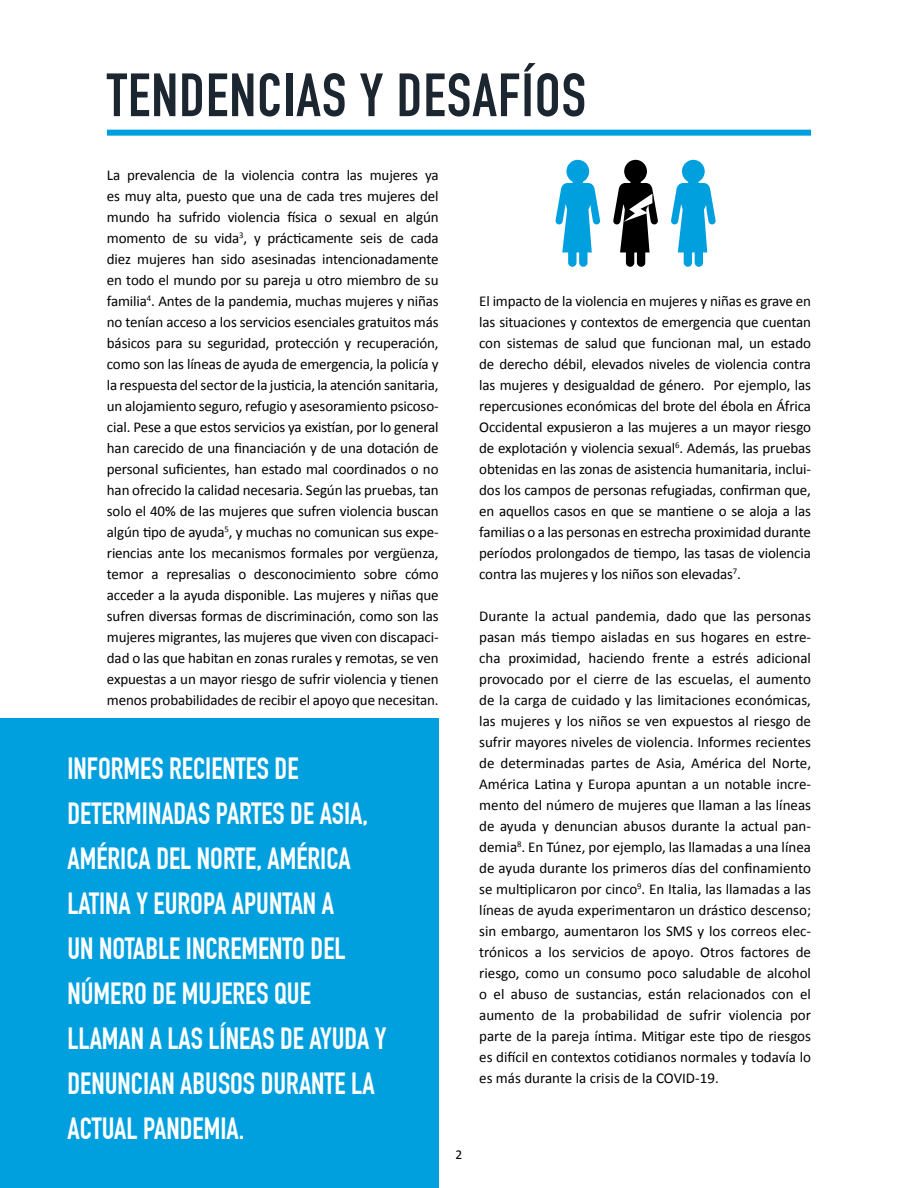
<style>
.page{position:relative;width:918px;height:1188px;background:#fff}
.page>*{position:absolute;margin:0;border:0;box-sizing:border-box;transform-origin:0 0}
.t1{font:700 60px "DIN Condensed";letter-spacing:.02em;color:#1b2630}
.t2{font:700 30px/45px "DIN Condensed";color:#fff}
.t3{font:15px/21px "Calibri";letter-spacing:-.01em;color:#000;text-align:justify}
.t4{font:13.5px "Calibri";color:#000}
</style>
<div class="page">
<div style="left:107px;top:130px;width:704px;height:6px;background:#00a0df"></div>
<div style="left:0;top:718px;width:439px;height:470px;background:#00a0df"></div>
<svg style="left:613px;top:160px;width:45px;height:107px"></svg>
<svg style="left:555px;top:160px;width:45px;height:107px"></svg>
<svg style="left:671px;top:160px;width:45px;height:107px"></svg>
<h1 class="t1" style="left:107px;top:60px;width:481px">TENDENCIAS Y DESAFÍOS</h1>
<p class="t3" style="left:107px;top:165px;width:333px">La prevalencia de la violencia contra las mujeres ya es muy alta, puesto que una de cada tres mujeres del mundo ha sufrido violencia física o sexual en algún momento de su vida<sup>3</sup>, y prácticamente seis de cada diez mujeres han sido asesinadas intencionadamente en todo el mundo por su pareja u otro miembro de su familia<sup>4</sup>. Antes de la pandemia, muchas mujeres y niñas no tenían acceso a los servicios esenciales gratuitos más básicos para su seguridad, protección y recuperación, como son las líneas de ayuda de emergencia, la policía y la respuesta del sector de la justicia, la atención sanitaria, un alojamiento seguro, refugio y asesoramiento psicoso&shy;cial. Pese a que estos servicios ya existían, por lo general han carecido de una financiación y de una dotación de personal suficientes, han estado mal coordinados o no han ofrecido la calidad necesaria. Según las pruebas, tan solo el 40% de las mujeres que sufren violencia buscan algún tipo de ayuda<sup>5</sup>, y muchas no comunican sus expe&shy;riencias ante los mecanismos formales por vergüenza, temor a represalias o desconocimiento sobre cómo acceder a la ayuda disponible. Las mujeres y niñas que sufren diversas formas de discriminación, como son las mujeres migrantes, las mujeres que viven con discapaci&shy;dad o las que habitan en zonas rurales y remotas, se ven expuestas a un mayor riesgo de sufrir violencia y tienen menos probabilidades de recibir el apoyo que necesitan.</p>
<h2 class="t2" style="left:68px;top:746px;width:320px">INFORMES RECIENTES DE<br>DETERMINADAS PARTES DE ASIA,<br>AMÉRICA DEL NORTE, AMÉRICA<br>LATINA Y EUROPA APUNTAN A<br>UN NOTABLE INCREMENTO DEL<br>NÚMERO DE MUJERES QUE<br>LLAMAN A LAS LÍNEAS DE AYUDA Y<br>DENUNCIAN ABUSOS DURANTE LA<br>ACTUAL PANDEMIA.</h2>
<p class="t3" style="left:479px;top:291px;width:333px">El impacto de la violencia en mujeres y niñas es grave en las situaciones y contextos de emergencia que cuentan con sistemas de salud que funcionan mal, un estado de derecho débil, elevados niveles de violencia contra las mujeres y desigualdad de género. Por ejemplo, las repercusiones económicas del brote del ébola en África Occidental expusieron a las mujeres a un mayor riesgo de explotación y violencia sexual<sup>6</sup>. Además, las pruebas obtenidas en las zonas de asistencia humanitaria, inclui&shy;dos los campos de personas refugiadas, confirman que, en aquellos casos en que se mantiene o se aloja a las familias o a las personas en estrecha proximidad durante períodos prolongados de tiempo, las tasas de violencia contra las mujeres y los niños son elevadas<sup>7</sup>.</p>
<p class="t3" style="left:479px;top:606px;width:333px">Durante la actual pandemia, dado que las personas pasan más tiempo aisladas en sus hogares en estre&shy;cha proximidad, haciendo frente a estrés adicional provocado por el cierre de las escuelas, el aumento de la carga de cuidado y las limitaciones económicas, las mujeres y los niños se ven expuestos al riesgo de sufrir mayores niveles de violencia. Informes recientes de determinadas partes de Asia, América del Norte, América Latina y Europa apuntan a un notable incre&shy;mento del número de mujeres que llaman a las líneas de ayuda y denuncian abusos durante la actual pan&shy;demia<sup>8</sup>. En Túnez, por ejemplo, las llamadas a una línea de ayuda durante los primeros días del confinamiento se multiplicaron por cinco<sup>9</sup>. En Italia, las llamadas a las líneas de ayuda experimentaron un drástico descenso; sin embargo, aumentaron los SMS y los correos elec&shy;trónicos a los servicios de apoyo. Otros factores de riesgo, como un consumo poco saludable de alcohol o el abuso de sustancias, están relacionados con el aumento de la probabilidad de sufrir violencia por parte de la pareja íntima. Mitigar este tipo de riesgos es difícil en contextos cotidianos normales y todavía lo es más durante la crisis de la COVID-19.</p>
<p class="t4" style="left:456px;top:1146px;width:8px">2</p>
</div>
